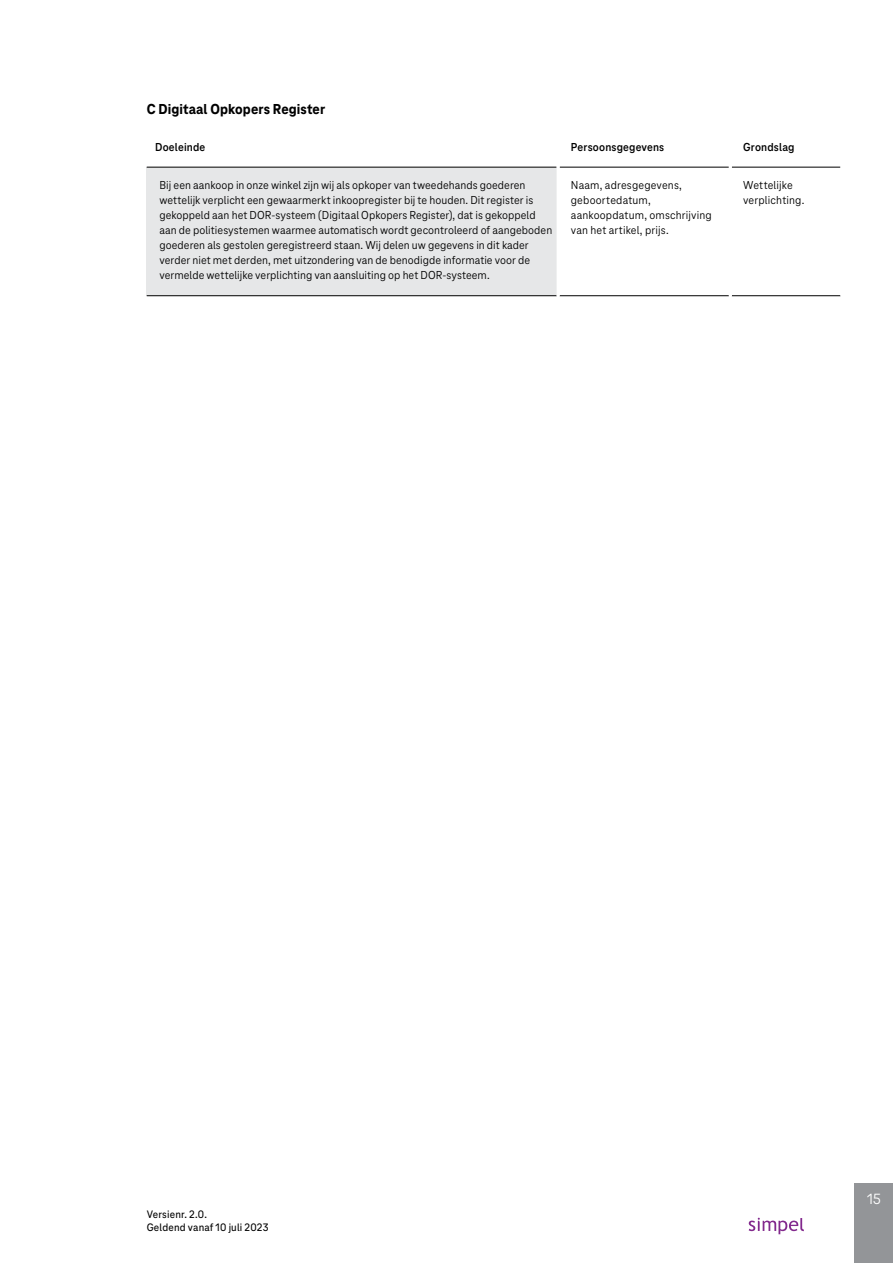
<style>
.page{position:relative;width:893px;height:1263px;background:#fff}
.page>*{position:absolute;margin:0;border:0;box-sizing:border-box;transform-origin:0 0}
.t1{font:15.45px "Tele Neo";color:#fff}
.t2{font:800 15px "Tele Neo";letter-spacing:.005em;color:#000}
.t3{font:12px/15px "Tele Neo";letter-spacing:.005em;color:#000}
.t4{font:700 12px "Tele Neo";letter-spacing:.015em;color:#000}
.t5{font:500 11.25px/13.5px "Tele Neo";letter-spacing:.015em;color:#000}
</style>
<div class="page">
<div style="left:855px;top:1183px;width:38px;height:80px;background:#939598"></div>
<svg style="left:749px;top:1218px;width:55px;height:16px"></svg>
<div style="left:147px;top:167px;width:411px;height:129px;background:#e6e7e8"></div>
<hr style="left:147px;top:167px;width:410px;height:1px;background:#000">
<hr style="left:147px;top:295px;width:410px;height:1px;background:#000">
<hr style="left:560px;top:167px;width:169px;height:1px;background:#000">
<hr style="left:732px;top:167px;width:108px;height:1px;background:#000">
<hr style="left:560px;top:295px;width:169px;height:1px;background:#000">
<hr style="left:732px;top:295px;width:108px;height:1px;background:#000">
<hr style="left:557px;top:167px;width:3px;height:129px;background:#fff">
<p class="t2" style="left:147px;top:101px;width:180px">C Digitaal Opkopers Register</p>
<p class="t4" style="left:155px;top:140px;width:52px">Doeleinde</p>
<p class="t4" style="left:571px;top:140px;width:95px">Persoonsgegevens</p>
<p class="t4" style="left:743px;top:140px;width:53px">Grondslag</p>
<p class="t3" style="left:159px;top:178px;width:394px">Bij een aankoop in onze winkel zijn wij als opkoper van tweedehands goederen wettelijk verplicht een gewaarmerkt inkoopregister bij te houden. Dit register is gekoppeld aan het DOR-systeem (Digitaal Opkopers Register), dat is gekoppeld aan de politiesystemen waarmee automatisch wordt gecontroleerd of aangeboden goederen als gestolen geregistreerd staan. Wij delen uw gegevens in dit kader verder niet met derden, met uitzondering van de benodigde informatie voor de vermelde wettelijke verplichting van aansluiting op het DOR-systeem.</p>
<p class="t3" style="left:571px;top:178px;width:143px">Naam, adresgegevens, geboortedatum, aankoopdatum, omschrijving van het artikel, prijs.</p>
<p class="t3" style="left:743px;top:178px;width:63px">Wettelijke verplichting.</p>
<p class="t5" style="left:147px;top:1207px;width:123px">Versienr. 2.0.<br>Geldend vanaf 10 juli 2023</p>
<p class="t1" style="left:867px;top:1190px;width:15px">15</p>
</div>
